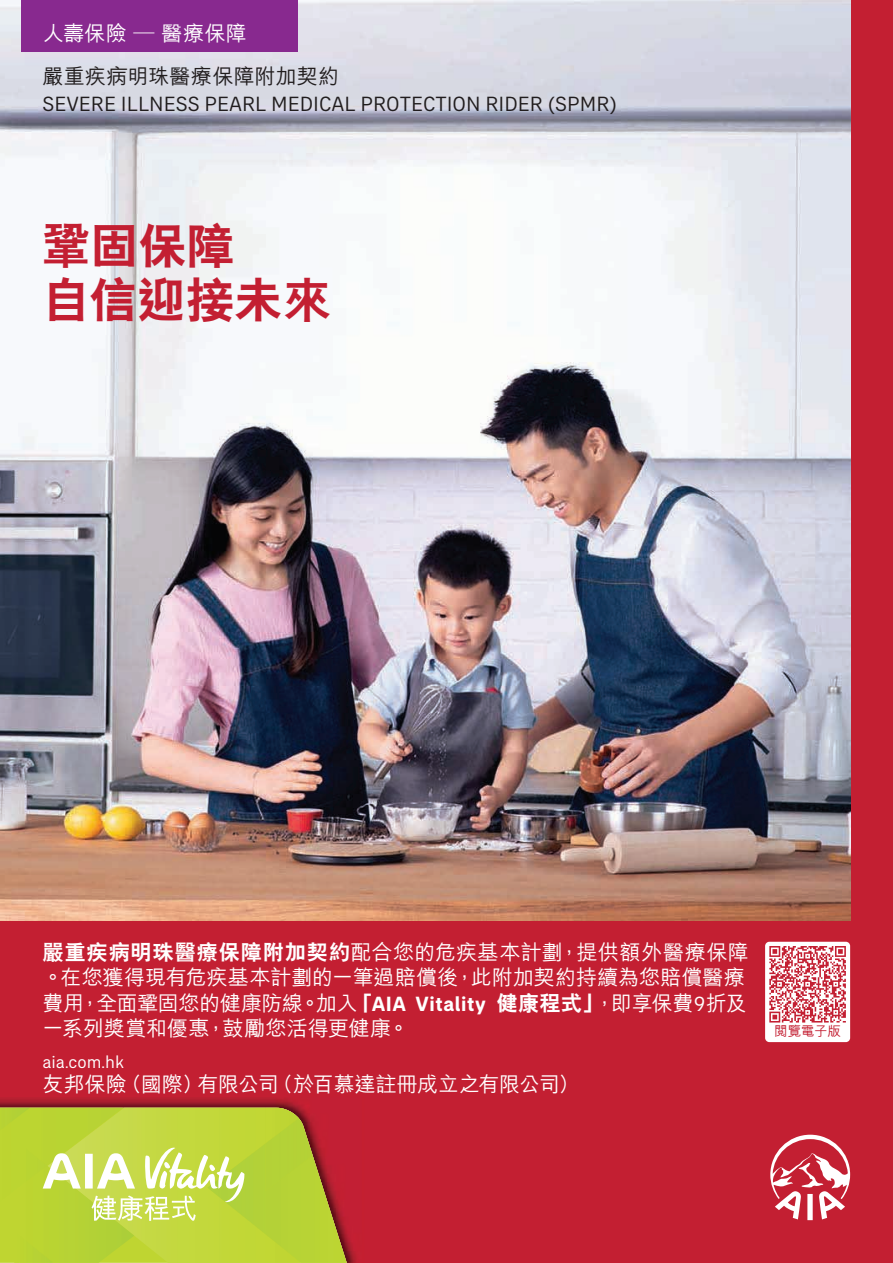
<style>
.page{position:relative;width:893px;height:1263px;background:#c31f32}
.page>*{position:absolute;margin:0;border:0;box-sizing:border-box;transform-origin:0 0}
.t1{font:48px/54px "C Hei 2 HK Xbold E Ten B5 H";letter-spacing:.01em;color:#c31f32}
.t2{font:21px/25.5px "M Hei HK Medium E Ten B5 H";color:#fff}
.t3{font:21px "AIA Everest";color:#211d1e}
.t4{font:21px "M Hei HK Medium E Ten B5 H";letter-spacing:.015em;color:#211d1e}
.t5{font:18px "AIA Everest";color:#fff}
.t6{font:13.5px "M Hei HK Medium E Ten B5 H";letter-spacing:-.01em;color:#c31f32}
.s1{font-family:"C Hei 2 HK Xbold E Ten B5 H"}
.s2{font-family:"AIA Everest";font-weight:700}
.s3{font-family:"AIA Everest"}
</style>
<div class="page">
<img style="left:0;top:0;width:850px;height:920px">
<div style="left:21px;top:0;width:277px;height:51px;background:#88298f"></div>
<svg style="left:770px;top:1135px;width:80px;height:85px"></svg>
<img style="left:0;top:1098px;width:356px;height:165px">
<svg style="left:301px;top:1108px;width:46px;height:35px"></svg>
<img style="left:244px;top:1143px;width:103px;height:120px">
<img style="left:265px;top:1108px;width:34px;height:10px">
<img style="left:265px;top:1118px;width:48px;height:73px">
<svg style="left:0;top:1108px;width:244px;height:155px;background:#c5da4f"></svg>
<div style="left:765px;top:942px;width:85px;height:100px;background:#fff;border-radius:4px"></div>
<svg style="left:769px;top:946px;width:77px;height:76px"></svg>
<p class="t2" style="left:43px;top:19px;width:205px">人壽保險 — 醫療保障</p>
<p class="t4" style="left:42px;top:61px;width:298px">嚴重疾病明珠醫療保障附加契約</p>
<p class="t3" style="left:42px;top:92px;width:576px">SEVERE ILLNESS PEARL MEDICAL PROTECTION RIDER (SPMR)</p>
<h1 class="t1" style="left:42px;top:218px;width:290px">鞏固保障<br>自信迎接未來</h1>
<p class="t2" style="left:42px;top:938px;width:708px"><span class="s1">嚴重疾病明珠醫療保障附加契約</span>配合您的危疾基本計劃，提供額外醫療保障。在您獲得現有危疾基本計劃的一筆過賠償後，此附加契約持續為您賠償醫療費用，全面鞏固您的健康防線。加入<span class="s1">「</span><span class="s2">AIA Vitality</span> <span class="s1">健康程式」</span>，即享保費<span class="s3">9</span>折及一系列獎賞和優惠，鼓勵您活得更健康。</p>
<p class="t5" style="left:42px;top:1052px;width:83px">aia.com.hk</p>
<p class="t2" style="left:42px;top:1070px;width:539px">友邦保險（國際）有限公司（於百慕達註冊成立之有限公司）</p>
<p class="t6" style="left:774px;top:1022px;width:68px">閱覽電子版</p>
</div>
